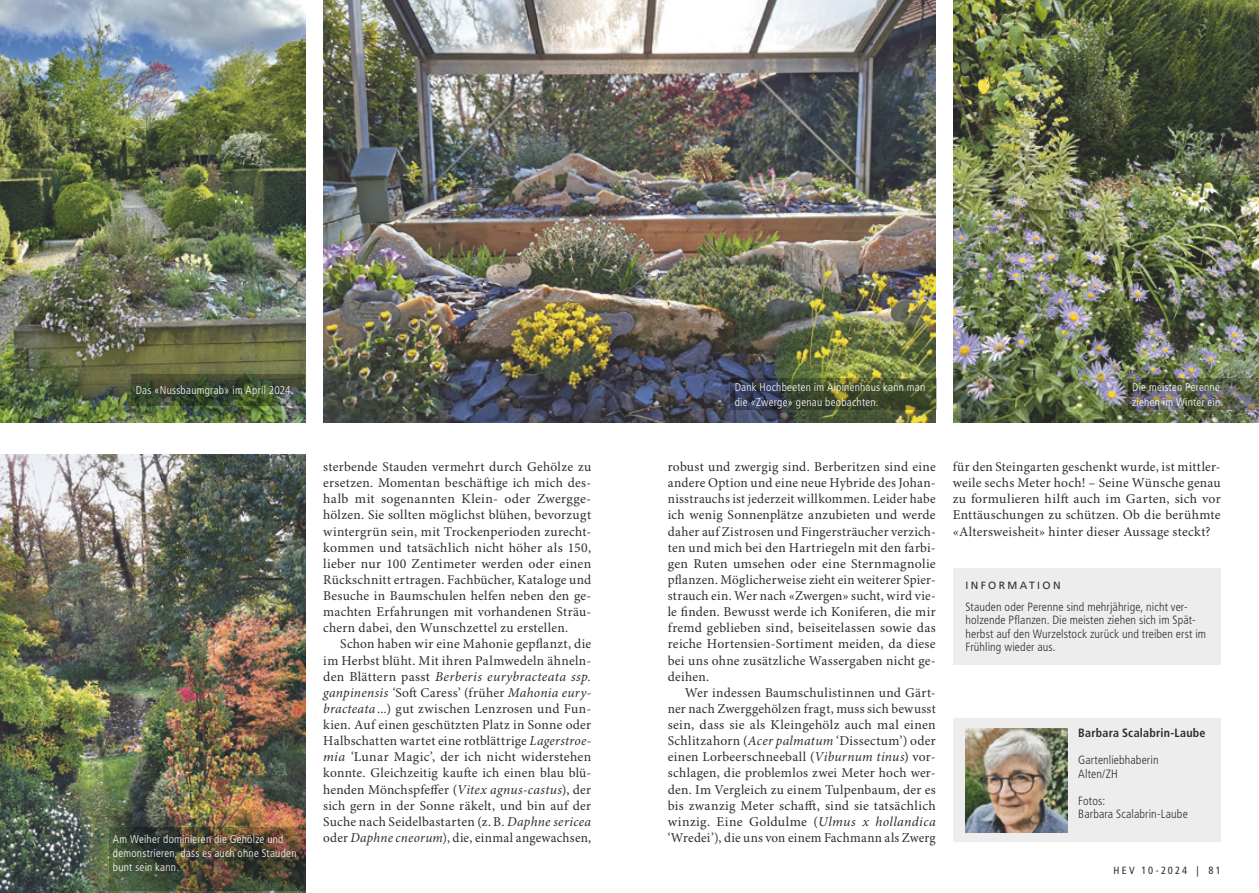
<style>
.page{position:relative;width:1259px;height:893px;background:#fff}
.page>*{position:absolute;margin:0;border:0;box-sizing:border-box;transform-origin:0 0}
.t1{font:13.5px/16px "Minion Pro";letter-spacing:.015em;color:#2d2c2e;text-align:justify}
.t2{font:italic 13.5px "Minion Pro";letter-spacing:.02em;color:#2d2c2e}
.t3{font:300 condensed 12px/13.5px "Frutiger LT Std";letter-spacing:.01em;color:#2d2c2e}
.t4{font:700 condensed 12px "Frutiger LT Std";letter-spacing:.015em;color:#2d2c2e}
.t5{font:300 condensed 11.25px/14.2px "Frutiger LT Std";letter-spacing:.02em;color:#fff}
.t6{font:condensed 10.5px "Frutiger LT";letter-spacing:.21em;color:#2d2c2e}
.t7{font:10.5px "Frutiger LT";letter-spacing:.225em;color:#2d2c2e}
.s1{font-style:normal}
.s2{font-style:italic}
</style>
<div class="page">
<div style="left:952px;top:568px;width:268px;height:96px;background:#ededee"></div>
<div style="left:952px;top:719px;width:268px;height:123px;background:#ededee"></div>
<img style="left:965px;top:728px;width:102px;height:104px">
<img style="left:323px;top:0;width:612px;height:423px">
<img style="left:953px;top:0;width:306px;height:423px">
<img style="left:1128px;top:379px;width:131px;height:31px">
<svg style="left:730px;top:379px;width:207px;height:31px;background:#424b36"></svg>
<img style="left:0;top:0;width:305px;height:423px">
<img style="left:0;top:455px;width:305px;height:438px">
<svg style="left:131px;top:374px;width:174px;height:31px;background:#414e33"></svg>
<img style="left:109px;top:827px;width:196px;height:64px">
<p class="t5" style="left:136px;top:383px;width:159px">Das «Nussbaumgrab» im April 2024.</p>
<p class="t5" style="left:113px;top:832px;width:185px">Am Weiher dominieren die Gehölze und demonstrieren, dass es auch ohne Stauden bunt sein kann.</p>
<p class="t1" style="left:323px;top:459px;width:269px">sterbende Stauden vermehrt durch Gehölze zu</p>
<p class="t1" style="left:323px;top:475px;width:269px">ersetzen. Momentan beschäftige ich mich des-</p>
<p class="t1" style="left:323px;top:491px;width:269px">halb mit sogenannten Klein- oder Zwergge-</p>
<p class="t1" style="left:323px;top:508px;width:269px">hölzen. Sie sollten möglichst blühen, bevorzugt</p>
<p class="t1" style="left:323px;top:524px;width:269px">wintergrün sein, mit Trockenperioden zurecht-</p>
<p class="t1" style="left:323px;top:540px;width:269px">kommen und tatsächlich nicht höher als 150,</p>
<p class="t1" style="left:323px;top:556px;width:269px">lieber nur 100 Zentimeter werden oder einen</p>
<p class="t1" style="left:323px;top:572px;width:269px">Rückschnitt ertragen. Fachbücher, Kataloge und</p>
<p class="t1" style="left:323px;top:588px;width:269px">Besuche in Baumschulen helfen neben den ge-</p>
<p class="t1" style="left:323px;top:604px;width:269px">machten Erfahrungen mit vorhandenen Sträu-</p>
<p class="t1" style="left:323px;top:620px;width:246px">chern dabei, den Wunschzettel zu erstellen.</p>
<p class="t1" style="left:340px;top:637px;width:252px">Schon haben wir eine Mahonie gepflanzt, die</p>
<p class="t1" style="left:323px;top:653px;width:269px">im Herbst blüht. Mit ihren Palmwedeln ähneln-</p>
<p class="t2" style="left:323px;top:668px;width:269px"><span class="s1">den Blättern passt</span> Berberis eurybracteata ssp.</p>
<p class="t2" style="left:323px;top:684px;width:269px">ganpinensis ‘<span class="s1">Soft Caress’ (früher</span> Mahonia eury-</p>
<p class="t1" style="left:323px;top:701px;width:269px"><span class="s2">bracteata ...</span>) gut zwischen Lenzrosen und Fun-</p>
<p class="t1" style="left:323px;top:717px;width:269px">kien. Auf einen geschützten Platz in Sonne oder</p>
<p class="t1" style="left:323px;top:733px;width:269px">Halbschatten wartet eine rotblättrige <span class="s2">Lagerstroe-</span></p>
<p class="t1" style="left:323px;top:749px;width:269px"><span class="s2">mia ‘</span>Lunar Magic’, der ich nicht widerstehen</p>
<p class="t1" style="left:323px;top:766px;width:269px">konnte. Gleichzeitig kaufte ich einen blau blü-</p>
<p class="t1" style="left:323px;top:782px;width:269px">henden Mönchspfeffer (<span class="s2">Vitex agnus-castus</span>), der</p>
<p class="t1" style="left:323px;top:798px;width:269px">sich gern in der Sonne räkelt, und bin auf der</p>
<p class="t1" style="left:323px;top:814px;width:269px">Suche nach Seidelbastarten (z.B. <span class="s2">Daphne sericea</span></p>
<p class="t1" style="left:323px;top:830px;width:269px">oder <span class="s2">Daphne cneorum</span>), die, einmal angewachsen,</p>
<p class="t5" style="left:735px;top:380px;width:192px">Dank Hochbeeten im Alpinenhaus kann man die «Zwerge» genau beobachten.</p>
<p class="t5" style="left:1132px;top:380px;width:92px">Die meisten Perenne ziehen im Winter ein.</p>
<p class="t1" style="left:668px;top:459px;width:269px">robust und zwergig sind. Berberitzen sind eine</p>
<p class="t1" style="left:668px;top:475px;width:269px">andere Option und eine neue Hybride des Johan-</p>
<p class="t1" style="left:668px;top:491px;width:269px">nisstrauchs ist jederzeit willkommen. Leider habe</p>
<p class="t1" style="left:668px;top:508px;width:269px">ich wenig Sonnenplätze anzubieten und werde</p>
<p class="t1" style="left:668px;top:524px;width:269px">daher auf Zistrosen und Fingersträucher verzich-</p>
<p class="t1" style="left:668px;top:540px;width:269px">ten und mich bei den Hartriegeln mit den farbi-</p>
<p class="t1" style="left:668px;top:556px;width:269px">gen Ruten umsehen oder eine Sternmagnolie</p>
<p class="t1" style="left:668px;top:572px;width:269px">pflanzen. Möglicherweise zieht ein weiterer Spier-</p>
<p class="t1" style="left:668px;top:588px;width:269px">strauch ein. Wer nach «Zwergen» sucht, wird vie-</p>
<p class="t1" style="left:668px;top:604px;width:269px">le finden. Bewusst werde ich Koniferen, die mir</p>
<p class="t1" style="left:668px;top:620px;width:269px">fremd geblieben sind, beiseitelassen sowie das</p>
<p class="t1" style="left:668px;top:637px;width:269px">reiche Hortensien-Sortiment meiden, da diese</p>
<p class="t1" style="left:668px;top:653px;width:269px">bei uns ohne zusätzliche Wassergaben nicht ge-</p>
<p class="t1" style="left:668px;top:669px;width:43px">deihen.</p>
<p class="t1" style="left:685px;top:685px;width:252px">Wer indessen Baumschulistinnen und Gärt-</p>
<p class="t1" style="left:668px;top:701px;width:269px">ner nach Zwerggehölzen fragt, muss sich bewusst</p>
<p class="t1" style="left:668px;top:717px;width:269px">sein, dass sie als Kleingehölz auch mal einen</p>
<p class="t1" style="left:668px;top:733px;width:269px">Schlitzahorn (<span class="s2">Acer palmatum</span> ‘Dissectum’) oder</p>
<p class="t1" style="left:668px;top:749px;width:269px">einen Lorbeerschneeball (<span class="s2">Viburnum tinus</span>) vor-</p>
<p class="t1" style="left:668px;top:766px;width:269px">schlagen, die problemlos zwei Meter hoch wer-</p>
<p class="t1" style="left:668px;top:782px;width:269px">den. Im Vergleich zu einem Tulpenbaum, der es</p>
<p class="t1" style="left:668px;top:798px;width:269px">bis zwanzig Meter schafft, sind sie tatsächlich</p>
<p class="t1" style="left:668px;top:814px;width:269px">winzig. Eine Goldulme (<span class="s2">Ulmus x hollandica</span></p>
<p class="t1" style="left:668px;top:830px;width:269px">‘Wredei’), die uns von einem Fachmann als Zwerg</p>
<p class="t1" style="left:952px;top:459px;width:269px">für den Steingarten geschenkt wurde, ist mittler&shy;weile sechs Meter hoch! – Seine Wünsche genau zu formulieren hilft auch im Garten, sich vor Enttäuschungen zu schützen. Ob die berühmte «Altersweisheit» hinter dieser Aussage steckt?</p>
<p class="t7" style="left:965px;top:579px;width:97px">INFORMATION</p>
<p class="t3" style="left:965px;top:600px;width:242px">Stauden oder Perenne sind mehrjährige, nicht ver&shy;holzende Pflanzen. Die meisten ziehen sich im Spät&shy;herbst auf den Wurzelstock zurück und treiben erst im Frühling wieder aus.</p>
<p class="t4" style="left:1078px;top:726px;width:129px">Barbara Scalabrin-Laube</p>
<p class="t3" style="left:1078px;top:753px;width:82px">Gartenliebhaberin<br>Alten/ZH</p>
<p class="t3" style="left:1078px;top:794px;width:111px">Fotos:<br>Barbara Scalabrin-Laube</p>
<p class="t6" style="left:1113px;top:864px;width:109px">HEV 10-2024 | 81</p>
</div>
